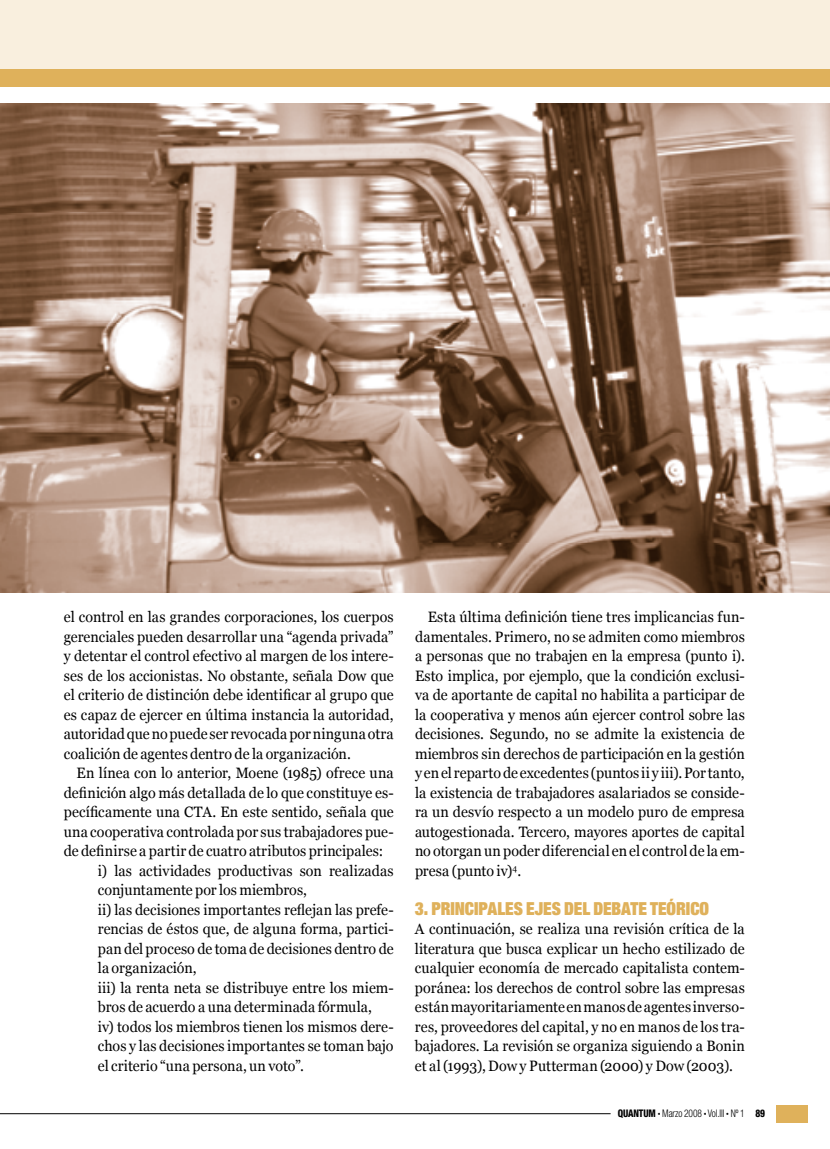
<style>
.page{position:relative;width:830px;height:1149px;background:#fff}
.page>*{position:absolute;margin:0;border:0;box-sizing:border-box;transform-origin:0 0}
.t1{font:900 expanded 18px "Helvetica Neue LT";color:#dfb15b;scale:.95 1}
.t2{font:15px/19.5px "Georgia";letter-spacing:.005em;color:#000;text-align:justify;scale:.95 1}
.t3{font:300 condensed 10.5px "Helvetica Neue LT";letter-spacing:-.01em;color:#000;scale:.9 1}
.s1{font-weight:800}
.s2{font-weight:200;font-stretch:normal;font-size:6px}
</style>
<div class="page">
<div style="left:775px;top:1104px;width:32px;height:17px;background:#dfb15b"></div>
<hr style="left:0;top:1113px;width:610px;height:1px;background:#000">
<div style="left:0;top:0;width:829px;height:86px;background:#f9efde"></div>
<div style="left:0;top:69px;width:829px;height:17px;background:#dfb15b"></div>
<img style="left:0;top:103px;width:829px;height:489px">
<p class="t2" style="left:64px;top:607px;width:348px">el control en las grandes corporaciones, los cuerpos gerenciales pueden desarrollar una “agenda privada” y detentar el control efectivo al margen de los intere&shy;ses de los accionistas. No obstante, señala Dow que el criterio de distinción debe identificar al grupo que es capaz de ejercer en última instancia la autoridad, autoridad que no puede ser revocada por ninguna otra coalición de agentes dentro de la organización.</p>
<p class="t2" style="left:77px;top:763px;width:335px">En línea con lo anterior, Moene (1985) ofrece una</p>
<p class="t2" style="left:64px;top:782px;width:348px">definición algo más detallada de lo que constituye es-</p>
<p class="t2" style="left:64px;top:802px;width:348px">pecíficamente una CTA. En este sentido, señala que</p>
<p class="t2" style="left:64px;top:821px;width:348px">una cooperativa controlada por sus trabajadores pue-</p>
<p class="t2" style="left:64px;top:841px;width:337px">de definirse a partir de cuatro atributos principales:</p>
<p class="t2" style="left:98px;top:860px;width:312px">i) las actividades productivas son realizadas</p>
<p class="t2" style="left:98px;top:880px;width:222px">conjuntamente por los miembros,</p>
<p class="t2" style="left:98px;top:899px;width:313px">ii) las decisiones importantes reflejan las prefe-</p>
<p class="t2" style="left:98px;top:919px;width:313px">rencias de éstos que, de alguna forma, partici-</p>
<p class="t2" style="left:98px;top:938px;width:313px">pan del proceso de toma de decisiones dentro de</p>
<p class="t2" style="left:98px;top:958px;width:106px">la organización,</p>
<p class="t2" style="left:98px;top:977px;width:313px">iii) la renta neta se distribuye entre los miem-</p>
<p class="t2" style="left:98px;top:997px;width:290px">bros de acuerdo a una determinada fórmula,</p>
<p class="t2" style="left:98px;top:1016px;width:313px">iv) todos los miembros tienen los mismos dere-</p>
<p class="t2" style="left:98px;top:1036px;width:313px">chos y las decisiones importantes se toman bajo</p>
<p class="t2" style="left:98px;top:1055px;width:218px">el criterio “una persona, un voto”.</p>
<p class="t2" style="left:415px;top:607px;width:348px;text-indent:13px">Esta última definición tiene tres implicancias fun&shy;damentales. Primero, no se admiten como miembros a personas que no trabajen en la empresa (punto i).<br>Esto implica, por ejemplo, que la condición exclusi&shy;va de aportante de capital no habilita a participar de la cooperativa y menos aún ejercer control sobre las decisiones. Segundo, no se admite la existencia de miembros sin derechos de participación en la gestión y en el reparto de excedentes (puntos ii y iii). Por tanto, la existencia de trabajadores asalariados se conside&shy;ra un desvío respecto a un modelo puro de empresa autogestionada. Tercero, mayores aportes de capital no otorgan un poder diferencial en el control de la em&shy;presa (punto iv)<sup>4</sup>.</p>
<p class="t1" style="left:415px;top:896px;width:311px">3. PRINCIPALES EJES DEL DEBATE TEÓRICO</p>
<p class="t2" style="left:415px;top:919px;width:348px">A continuación, se realiza una revisión crítica de la literatura que busca explicar un hecho estilizado de cualquier economía de mercado capitalista contem&shy;poránea: los derechos de control sobre las empresas están mayoritariamente en manos de agentes inverso&shy;res, proveedores del capital, y no en manos de los tra&shy;bajadores. La revisión se organiza siguiendo a Bonin et al (1993), Dow y Putterman (2000) y Dow (2003).</p>
<p class="t3" style="left:617px;top:1106px;width:165px"><span class="s1">QUANTUM</span> <span class="s2">•</span> Marzo 2008 <span class="s2">•</span> Vol.III <span class="s2">•</span> Nº 1 <span class="s1">89</span></p>
</div>
